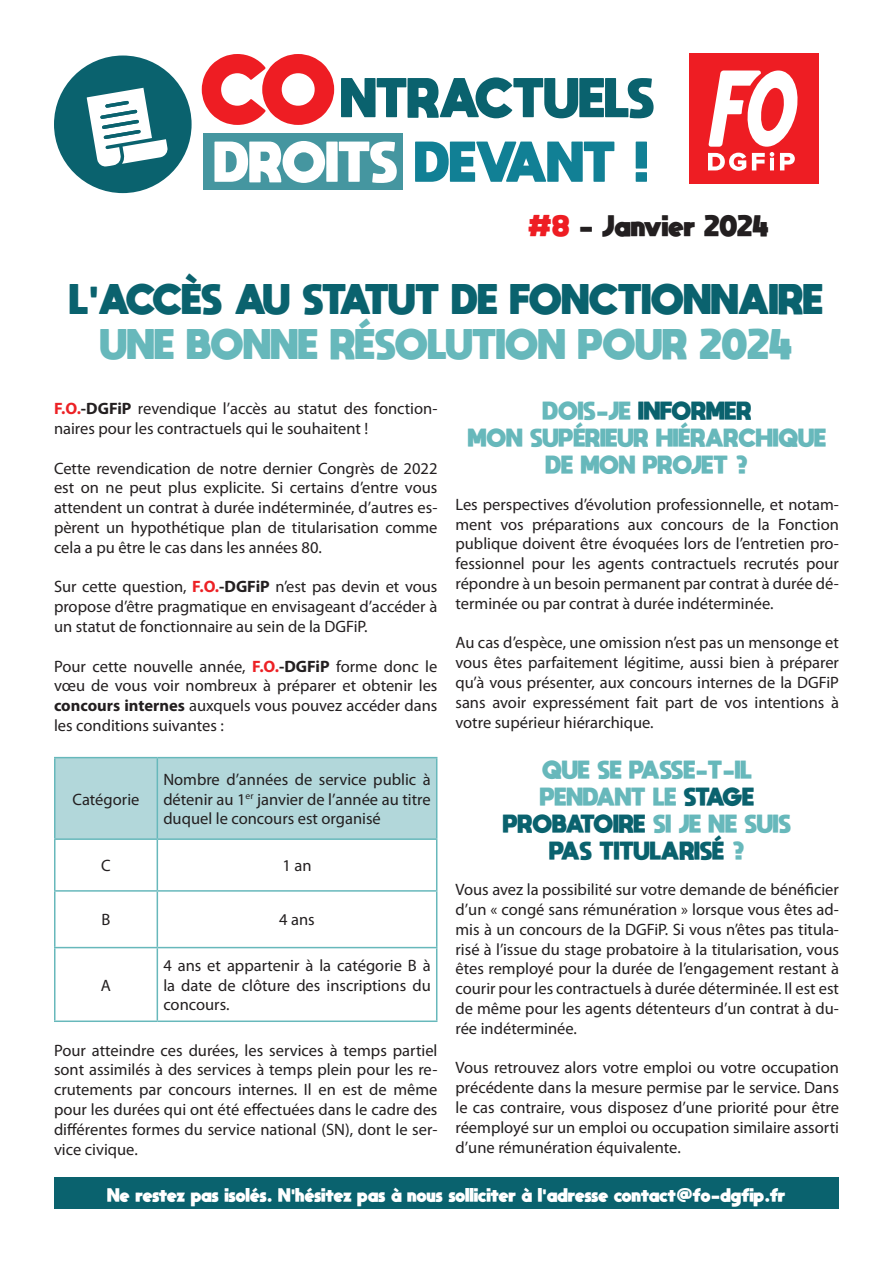
<style>
.page{position:relative;width:893px;height:1263px;background:#fff}
.page>*{position:absolute;margin:0;border:0;box-sizing:border-box;transform-origin:0 0}
.t1{font:800 30px "moon get";color:#0a626e}
.t2{font:800 30px "moon get";color:#67b8bb}
.t3{font:800 21px "moon get";color:#231f20}
.t4{font:800 18px/27px "moon get";color:#67b8bb;text-align:center}
.t5{font:800 18px "moon get";color:#0a626e}
.t6{font:16.5px/19.8px "Myriad Pro";color:#231f20;text-align:justify}
.t7{font:800 13.5px "moon get";color:#fff}
.s1{color:#ee1d23}
.s2{font-weight:700;color:#ec2125}
.s3{font-weight:700}
.s4{color:#67b8bb}
.s5{color:#0a626e}
</style>
<div class="page">
<div style="left:54px;top:56px;width:138px;height:137px;background:#0a626e;border-radius:50%"></div>
<div style="left:203px;top:133px;width:200px;height:57px;background:#4596a0"></div>
<svg style="left:202px;top:54px;width:132px;height:71px"></svg>
<svg style="left:341px;top:77px;width:313px;height:41px"></svg>
<svg style="left:214px;top:141px;width:183px;height:42px"></svg>
<svg style="left:415px;top:142px;width:199px;height:40px"></svg>
<svg style="left:636px;top:142px;width:11px;height:40px"></svg>
<svg style="left:86px;top:87px;width:82px;height:80px"></svg>
<div style="left:689px;top:53px;width:130px;height:130px;background:#ee1d23"></div>
<svg style="left:708px;top:71px;width:90px;height:100px"></svg>
<div style="left:54px;top:1178px;width:785px;height:31px;background:#0a626e"></div>
<div style="left:56px;top:758px;width:380px;height:80px;background:#b2d7da"></div>
<hr style="left:54px;top:757px;width:103px;height:1px;background:#67b8bb">
<hr style="left:54px;top:758px;width:2px;height:80px;background:#67b8bb">
<hr style="left:157px;top:757px;width:280px;height:1px;background:#67b8bb">
<hr style="left:157px;top:758px;width:1px;height:80px;background:#67b8bb">
<hr style="left:436px;top:758px;width:1px;height:80px;background:#67b8bb">
<hr style="left:54px;top:838px;width:103px;height:2px;background:#67b8bb">
<hr style="left:54px;top:840px;width:2px;height:50px;background:#67b8bb">
<hr style="left:157px;top:838px;width:280px;height:2px;background:#67b8bb">
<hr style="left:157px;top:840px;width:1px;height:50px;background:#67b8bb">
<hr style="left:436px;top:840px;width:1px;height:50px;background:#67b8bb">
<hr style="left:54px;top:890px;width:103px;height:2px;background:#67b8bb">
<hr style="left:54px;top:892px;width:2px;height:55px;background:#67b8bb">
<hr style="left:157px;top:890px;width:280px;height:2px;background:#67b8bb">
<hr style="left:157px;top:892px;width:1px;height:55px;background:#67b8bb">
<hr style="left:436px;top:892px;width:1px;height:55px;background:#67b8bb">
<hr style="left:54px;top:947px;width:103px;height:1px;background:#67b8bb">
<hr style="left:54px;top:948px;width:2px;height:72px;background:#67b8bb">
<hr style="left:157px;top:947px;width:280px;height:1px;background:#67b8bb">
<hr style="left:157px;top:948px;width:1px;height:72px;background:#67b8bb">
<hr style="left:436px;top:948px;width:1px;height:72px;background:#67b8bb">
<hr style="left:54px;top:1020px;width:103px;height:2px;background:#67b8bb">
<hr style="left:157px;top:1020px;width:280px;height:2px;background:#67b8bb">
<p class="t3" style="left:527px;top:212px;width:243px"><span class="s1">#8</span> - Janvier 2024</p>
<p class="t1" style="left:70px;top:280px;width:755px">L'ACCÈS AU STATUT DE FONCTIONNAIRE</p>
<p class="t2" style="left:101px;top:325px;width:693px">UNE BONNE RÉSOLUTION POUR 2024</p>
<p class="t6" style="left:54px;top:398px;width:385px"><span class="s2">F.O.</span><span class="s3">-DGFiP</span> revendique l’accès au statut des fonction&shy;naires pour les contractuels qui le souhaitent !</p>
<p class="t6" style="left:54px;top:458px;width:385px">Cette revendication de notre dernier Congrès de 2022 est on ne peut plus explicite. Si certains d’entre vous attendent un contrat à durée indéterminée, d’autres es&shy;pèrent un hypothétique plan de titularisation comme cela a pu être le cas dans les années 80.</p>
<p class="t6" style="left:54px;top:577px;width:385px">Sur cette question, <span class="s2">F.O.</span><span class="s3">-DGFiP</span> n’est pas devin et vous propose d’être pragmatique en envisageant d’accéder à un statut de fonctionnaire au sein de la DGFiP.</p>
<p class="t6" style="left:54px;top:656px;width:385px">Pour cette nouvelle année, <span class="s2">F.O.</span><span class="s3">-DGFiP</span> forme donc le vœu de vous voir nombreux à préparer et obtenir les <span class="s3">concours internes</span> auxquels vous pouvez accéder dans les conditions suivantes :</p>
<p class="t6" style="left:73px;top:789px;width:68px">Catégorie</p>
<p class="t6" style="left:163px;top:769px;width:269px">Nombre d’années de service public à détenir au 1<sup>er</sup> janvier de l’année au titre duquel le concours est organisé</p>
<p class="t6" style="left:101px;top:855px;width:11px">C</p>
<p class="t6" style="left:282px;top:855px;width:31px">1 an</p>
<p class="t6" style="left:102px;top:910px;width:10px">B</p>
<p class="t6" style="left:279px;top:910px;width:37px">4 ans</p>
<p class="t6" style="left:163px;top:955px;width:269px">4 ans et appartenir à la catégorie B à la date de clôture des inscriptions du concours.</p>
<p class="t6" style="left:54px;top:1040px;width:385px">Pour atteindre ces durées, les services à temps partiel sont assimilés à des services à temps plein pour les re&shy;crutements par concours internes. Il en est de même pour les durées qui ont été effectuées dans le cadre des différentes formes du service national (SN), dont le ser&shy;vice civique.</p>
<p class="t6" style="left:101px;top:975px;width:12px">A</p>
<p class="t5" style="left:543px;top:399px;width:210px"><span class="s4">DOIS-JE</span> INFORMER</p>
<p class="t4" style="left:468px;top:424px;width:360px">MON SUPÉRIEUR HIÉRARCHIQUE<br>DE MON PROJET ?</p>
<p class="t6" style="left:455px;top:494px;width:385px">Les perspectives d’évolution professionnelle, et notam&shy;ment vos préparations aux concours de la Fonction publique doivent être évoquées lors de l’entretien pro&shy;fessionnel pour les agents contractuels recrutés pour répondre à un besoin permanent par contrat à durée dé&shy;terminée ou par contrat à durée indéterminée.</p>
<p class="t6" style="left:455px;top:633px;width:385px">Au cas d’espèce, une omission n’est pas un mensonge et vous êtes parfaitement légitime, aussi bien à préparer qu’à vous présenter, aux concours internes de la DGFiP sans avoir expressément fait part de vos intentions à votre supérieur hiérarchique.</p>
<p class="t4" style="left:542px;top:755px;width:211px">QUE SE PASSE-T-IL</p>
<p class="t4" style="left:540px;top:782px;width:216px">PENDANT LE <span class="s5">STAGE</span></p>
<p class="t5" style="left:503px;top:812px;width:290px">PROBATOIRE <span class="s4">SI JE NE SUIS</span></p>
<p class="t5" style="left:549px;top:839px;width:197px">PAS TITULARISÉ <span class="s4">?</span></p>
<p class="t6" style="left:455px;top:879px;width:385px">Vous avez la possibilité sur votre demande de bénéficier d’un « congé sans rémunération » lorsque vous êtes ad&shy;mis à un concours de la DGFiP. Si vous n’êtes pas titula&shy;risé à l’issue du stage probatoire à la titularisation, vous êtes remployé pour la durée de l’engagement restant à courir pour les contractuels à durée déterminée. Il est est de même pour les agents détenteurs d’un contrat à du&shy;rée indéterminée.</p>
<p class="t6" style="left:455px;top:1058px;width:385px">Vous retrouvez alors votre emploi ou votre occupation précédente dans la mesure permise par le service. Dans le cas contraire, vous disposez d’une priorité pour être réemployé sur un emploi ou occupation similaire assorti d’une rémunération équivalente.</p>
<p class="t7" style="left:108px;top:1186px;width:679px">Ne restez pas isolés. N'hésitez pas à nous solliciter à l'adresse contact@fo-dgfip.fr</p>
</div>
